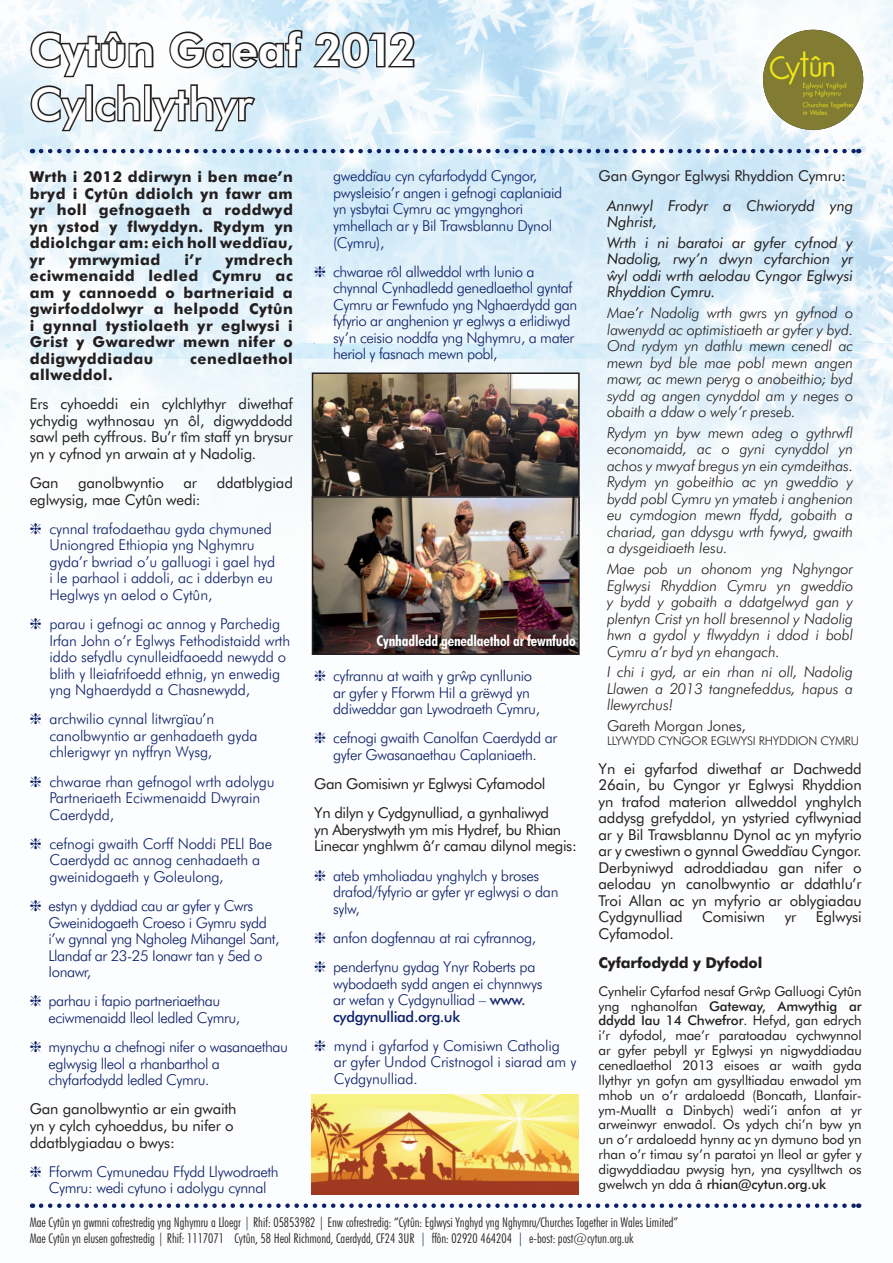
<style>
.page{position:relative;width:893px;height:1263px;background:#fff}
.page>*{position:absolute;margin:0;border:0;box-sizing:border-box;transform-origin:0 0}
.t1{font:800 45px "Futura BT";color:#fff}
.t2{font:500 45px "Futura BT";color:#fff}
.t3{font:300 15px/16.5px "Futura BT";letter-spacing:-.025em;color:#0d2169}
.t4{font:15px/16.5px "Futura BT";letter-spacing:-.01em;color:#231f20}
.t5{font:italic 300 15px/16.5px "Futura BT";letter-spacing:-.01em;color:#231f20;text-align:justify}
.t6{font:700 15px/16.5px "Futura BT";letter-spacing:.03em;color:#231f20;text-align:justify}
.t7{font:italic 15px/16.5px "Futura BT";letter-spacing:-.01em;color:#231f20}
.t8{font:700 condensed 15px "Futura BT";letter-spacing:-.01em;color:#fff}
.t9{font:700 15px "Futura BT";letter-spacing:-.01em;color:#231f20}
.t10{font:300 15px "Futura BT";letter-spacing:-.01em;color:#231f20}
.t11{font:13.5px/14.9px "Futura BT";letter-spacing:-.01em;color:#231f20;text-align:justify}
.t12{font:300 condensed 13.5px/16.2px "Futura BT";color:#231f20}
.t13{font:300 12px "Futura BT";letter-spacing:-.02em;color:#231f20}
.s1{font-weight:500}
</style>
<div class="page">
<img style="left:0;top:0;width:893px;height:1208px">
<svg style="left:310px;top:30px;width:106px;height:40px"></svg>
<svg style="left:29px;top:28px;width:275px;height:106px"></svg>
<img style="left:763px;top:30px;width:100px;height:100px;border-radius:50px">
<svg style="left:41px;top:149px;width:818px;height:4px;background:#879abd"></svg>
<svg style="left:41px;top:1203px;width:818px;height:5px"></svg>
<img style="left:312px;top:1094px;width:266px;height:101px">
<img style="left:315px;top:375px;width:262px;height:121px">
<div style="left:312px;top:372px;width:268px;height:149px;border:2px solid #231f20"></div>
<img style="left:315px;top:499px;width:262px;height:153px">
<div style="left:312px;top:496px;width:268px;height:159px;border:2px solid #231f20"></div>
<svg style="left:30px;top:523px;width:11px;height:11px"></svg>
<svg style="left:30px;top:618px;width:11px;height:11px"></svg>
<svg style="left:30px;top:714px;width:11px;height:11px"></svg>
<svg style="left:30px;top:776px;width:11px;height:11px"></svg>
<svg style="left:30px;top:838px;width:11px;height:11px"></svg>
<svg style="left:30px;top:900px;width:11px;height:11px"></svg>
<svg style="left:30px;top:996px;width:11px;height:11px"></svg>
<svg style="left:30px;top:1041px;width:11px;height:11px"></svg>
<svg style="left:30px;top:1166px;width:11px;height:11px"></svg>
<svg style="left:315px;top:266px;width:10px;height:11px"></svg>
<svg style="left:315px;top:670px;width:10px;height:11px"></svg>
<svg style="left:315px;top:733px;width:10px;height:10px"></svg>
<svg style="left:315px;top:870px;width:10px;height:11px"></svg>
<svg style="left:315px;top:932px;width:10px;height:11px"></svg>
<svg style="left:315px;top:961px;width:10px;height:11px"></svg>
<svg style="left:315px;top:1040px;width:10px;height:11px"></svg>
<h1 class="t1" style="left:30px;top:22px;width:388px">Cytûn Gaeaf 2012</h1>
<h1 class="t2" style="left:30px;top:77px;width:225px">Cylchlythyr</h1>
<p class="t6" style="left:30px;top:168px;width:265px">Wrth i 2012 ddirwyn i ben mae’n bryd i Cytûn ddiolch yn fawr am yr holl gefnogaeth a roddwyd yn ystod y flwyddyn. Rydym yn ddiolchgar am: eich holl weddïau, yr</p>
<p class="t6" style="left:30px;top:251px;width:265px;text-indent:196px">ymdrech eciwmenaidd ledled Cymru ac am y cannoedd o bartneriaid a gwirfoddolwyr a helpodd Cytûn i gynnal tystiolaeth yr eglwysi i Grist y Gwaredwr mewn nifer o ddigwyddiadau</p>
<p class="t6" style="left:69px;top:251px;width:93px">ymrwymiad</p>
<p class="t6" style="left:184px;top:251px;width:18px">i’r</p>
<p class="t6" style="left:190px;top:350px;width:104px">cenedlaethol</p>
<p class="t6" style="left:30px;top:366px;width:85px">allweddol.</p>
<p class="t4" style="left:30px;top:396px;width:265px;text-align:justify">Ers cyhoeddi ein cylchlythyr diwethaf ychydig wythnosau yn ôl, digwyddodd sawl peth cyffrous. Bu’r tîm staff yn brysur yn y cyfnod yn arwain at y Nadolig.</p>
<p class="t4" style="left:30px;top:474px;width:30px">Gan</p>
<p class="t4" style="left:78px;top:474px;width:87px">ganolbwyntio</p>
<p class="t4" style="left:184px;top:474px;width:15px">ar</p>
<p class="t4" style="left:217px;top:474px;width:78px">ddatblygiad</p>
<p class="t4" style="left:30px;top:491px;width:172px">eglwysig, mae Cytûn wedi:</p>
<p class="t3" style="left:49px;top:520px;width:227px">cynnal trafodaethau gyda chymuned<br>Uniongred Ethiopia yng Nghymru gyda’r bwriad o’u galluogi i gael hyd i le parhaol i addoli, ac i dderbyn eu<br>Heglwys yn aelod o Cytûn,</p>
<p class="t3" style="left:49px;top:615px;width:242px">parau i gefnogi ac annog y Parchedig Irfan John o’r Eglwys Fethodistaidd wrth iddo sefydlu cynulleidfaoedd newydd o blith y lleiafrifoedd ethnig, yn enwedig yng Nghaerdydd a Chasnewydd,</p>
<p class="t3" style="left:49px;top:711px;width:210px">archwilio cynnal litwrgïau’n canolbwyntio ar genhadaeth gyda chlerigwyr yn nyffryn Wysg,</p>
<p class="t3" style="left:49px;top:773px;width:227px">chwarae rhan gefnogol wrth adolygu<br>Partneriaeth Eciwmenaidd Dwyrain<br>Caerdydd,</p>
<p class="t3" style="left:49px;top:835px;width:224px">cefnogi gwaith Corff Noddi PELl Bae<br>Caerdydd ac annog cenhadaeth a gweinidogaeth y Goleulong,</p>
<p class="t3" style="left:49px;top:897px;width:232px">estyn y dyddiad cau ar gyfer y Cwrs<br>Gweinidogaeth Croeso i Gymru sydd i’w gynnal yng Ngholeg Mihangel Sant,<br>Llandaf ar 23-25 Ionawr tan y 5ed o<br>Ionawr,</p>
<p class="t3" style="left:49px;top:993px;width:193px">parhau i fapio partneriaethau eciwmenaidd lleol ledled Cymru,</p>
<p class="t3" style="left:49px;top:1038px;width:241px">mynychu a chefnogi nifer o wasanaethau eglwysig lleol a rhanbarthol a chyfarfodydd ledled Cymru.</p>
<p class="t4" style="left:30px;top:1101px;width:208px">Gan ganolbwyntio ar ein gwaith yn y cylch cyhoeddus, bu nifer o ddatblygiadau o bwys:</p>
<p class="t3" style="left:49px;top:1163px;width:231px">Fforwm Cymunedau Ffydd Llywodraeth<br>Cymru: wedi cytuno i adolygu cynnal</p>
<p class="t3" style="left:333px;top:168px;width:231px">gweddïau cyn cyfarfodydd Cyngor, pwysleisio’r angen i gefnogi caplaniaid yn ysbytai Cymru ac ymgynghori ymhellach ar y Bil Trawsblannu Dynol (Cymru),</p>
<p class="t3" style="left:333px;top:263px;width:245px">chwarae rôl allweddol wrth lunio a chynnal Cynhadledd genedlaethol gyntaf Cymru ar Fewnfudo yng Nghaerdydd gan fyfyrio ar anghenion yr eglwys a erlidiwyd sy’n ceisio noddfa yng Nghymru, a mater heriol y fasnach mewn pobl,</p>
<p class="t8" style="left:377px;top:632px;width:201px">Cynhadledd genedlaethol ar fewnfudo</p>
<p class="t3" style="left:333px;top:667px;width:208px">cyfrannu at waith y grwˆp cynllunio ar gyfer y Fforwm Hil a grëwyd yn ddiweddar gan Lywodraeth Cymru,</p>
<p class="t3" style="left:333px;top:730px;width:225px">cefnogi gwaith Canolfan Caerdydd ar gyfer Gwasanaethau Caplaniaeth.</p>
<p class="t4" style="left:314px;top:769px;width:236px;line-height:29.2px">Gan Gomisiwn yr Eglwysi Cyfamodol<br>Yn dilyn y Cydgynulliad, a gynhaliwyd</p>
<p class="t4" style="left:314px;top:821px;width:264px">yn Aberystwyth ym mis Hydref, bu Rhian<br>Linecar ynghlwm â’r camau dilynol megis:</p>
<p class="t3" style="left:333px;top:867px;width:227px">ateb ymholiadau ynghylch y broses drafod/fyfyrio ar gyfer yr eglwysi o dan sylw,</p>
<p class="t3" style="left:333px;top:923px;width:204px;line-height:29.2px">anfon dogfennau at rai cyfrannog, penderfynu gydag Ynyr Roberts pa</p>
<p class="t3" style="left:333px;top:975px;width:211px">wybodaeth sydd angen ei chynnwys ar wefan y Cydgynulliad – <span class="s1">www. cydgynulliad.org.uk</span></p>
<p class="t3" style="left:334px;top:1037px;width:244px">mynd i gyfarfod y Comisiwn Catholig<br>ar gyfer Undod Cristnogol i siarad am y<br>Cydgynulliad.</p>
<p class="t4" style="left:599px;top:168px;width:249px">Gan Gyngor Eglwysi Rhyddion Cymru:</p>
<p class="t7" style="left:607px;top:197px;width:248px">Annwyl Frodyr a Chwiorydd yng<br>Nghrist,</p>
<p class="t7" style="left:607px;top:234px;width:248px;text-align:justify">Wrth i ni baratoi ar gyfer cyfnod y Nadolig, rwy’n dwyn cyfarchion yr wˆyl oddi wrth aelodau Cyngor Eglwysi Rhyddion Cymru.</p>
<p class="t5" style="left:607px;top:304px;width:248px">Mae’r Nadolig wrth gwrs yn gyfnod o lawenydd ac optimistiaeth ar gyfer y byd.<br>Ond rydym yn dathlu mewn cenedl ac mewn byd ble mae pobl mewn angen mawr, ac mewn peryg o anobeithio; byd sydd ag angen cynyddol am y neges o obaith a ddaw o wely’r preseb.</p>
<p class="t5" style="left:607px;top:424px;width:248px">Rydym yn byw mewn adeg o gythrwfl economaidd, ac o gyni cynyddol yn achos y mwyaf bregus yn ein cymdeithas.<br>Rydym yn gobeithio ac yn gweddïo y bydd pobl Cymru yn ymateb i anghenion eu cymdogion mewn ffydd, gobaith a chariad, gan ddysgu wrth fywyd, gwaith a dysgeidiaeth Iesu.</p>
<p class="t5" style="left:607px;top:560px;width:248px">Mae pob un ohonom yng Nghyngor Eglwysi Rhyddion Cymru yn gweddïo y bydd y gobaith a ddatgelwyd gan y plentyn Crist yn holl bresennol y Nadolig hwn a gydol y flwyddyn i ddod i bobl Cymru a’r byd yn ehangach.</p>
<p class="t5" style="left:607px;top:664px;width:248px">I chi i gyd, ar ein rhan ni oll, Nadolig Llawen a 2013 tangnefeddus, hapus a llewyrchus!</p>
<p class="t10" style="left:607px;top:717px;width:140px">Gareth Morgan Jones,</p>
<p class="t13" style="left:607px;top:733px;width:254px">LLYWYDD CYNGOR EGLWYSI RHYDDION CYMRU</p>
<p class="t4" style="left:599px;top:760px;width:265px;text-align:justify">Yn ei gyfarfod diwethaf ar Dachwedd 26ain, bu Cyngor yr Eglwysi Rhyddion yn trafod materion allweddol ynghylch addysg grefyddol, yn ystyried cyflwyniad ar y Bil Trawsblannu Dynol ac yn myfyrio ar y cwestiwn o gynnal Gweddïau Cyngor.<br>Derbyniwyd adroddiadau gan nifer o aelodau yn canolbwyntio ar ddathlu’r Troi Allan ac yn myfyrio ar oblygiadau Cydgynulliad</p>
<p class="t4" style="left:702px;top:909px;width:65px">Comisiwn</p>
<p class="t4" style="left:785px;top:909px;width:13px">yr</p>
<p class="t4" style="left:816px;top:909px;width:47px">Eglwysi</p>
<p class="t4" style="left:599px;top:925px;width:77px">Cyfamodol.</p>
<p class="t9" style="left:599px;top:954px;width:165px">Cyfarfodydd y Dyfodol</p>
<p class="t11" style="left:599px;top:983px;width:265px">Cynhelir Cyfarfod nesaf Grwˆp Galluogi Cytûn yng nghanolfan <span class="s1">Gateway, Amwythig ar ddydd Iau 14 Chwefror</span>. Hefyd, gan edrych i’r dyfodol, mae’r paratoadau cychwynnol ar gyfer pebyll yr Eglwysi yn nigwyddiadau cenedlaethol 2013 eisoes ar waith gyda llythyr yn gofyn am gysylltiadau enwadol ym mhob un o’r ardaloedd (Boncath, Llanfair&shy;ym-Muallt a Dinbych) wedi’i anfon at yr arweinwyr enwadol. Os ydych chi’n byw yn un o’r ardaloedd hynny ac yn dymuno bod yn rhan o’r timau sy’n paratoi yn lleol ar gyfer y digwyddiadau pwysig hyn, yna cysylltwch os gwelwch yn dda â <span class="s1">rhian@cytun.org.uk</span></p>
<p class="t12" style="left:30px;top:1213px;width:650px">Mae Cytûn yn gwmni cofrestredig yng Nghymru a Lloegr | Rhif: 05853982 | Enw cofrestredig: “Cytûn: Eglwysi Ynghyd yng Nghymru/Churches Together in Wales Limited”<br>Mae Cytûn yn elusen gofrestredig | Rhif: 1117071 Cytûn, 58 Heol Richmond, Caerdydd, CF24 3UR | ffôn: 02920 464204 | e-bost: post@cytun.org.uk</p>
</div>
